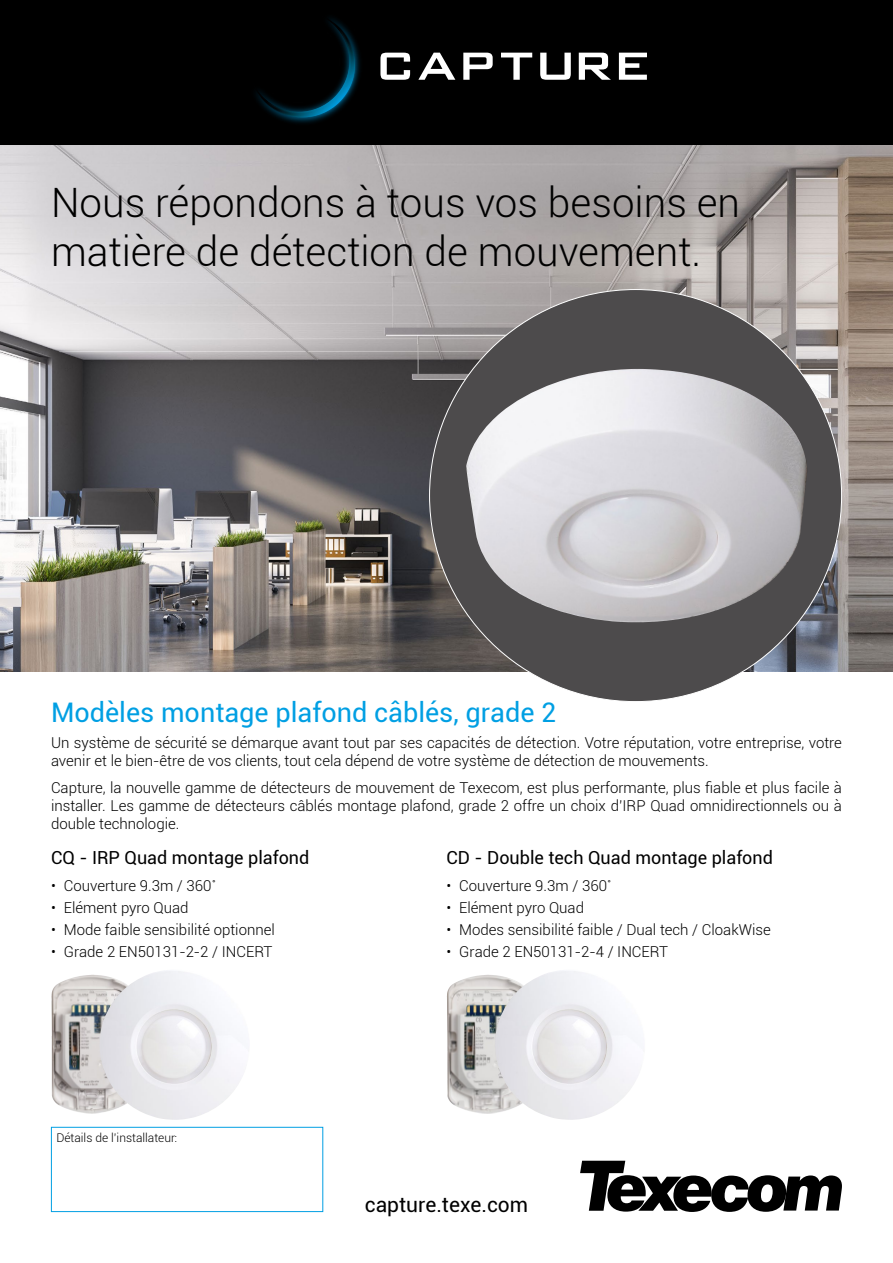
<style>
.page{position:relative;width:893px;height:1263px;background:#fff}
.page>*{position:absolute;margin:0;border:0;box-sizing:border-box;transform-origin:0 0}
.t1{font:300 40.5px/48.6px "Roboto";color:#000}
.t2{font:27px "Roboto";color:#009fe3}
.t3{font:21px "Roboto";color:#000}
.t4{font:18px "Roboto";color:#000}
.t5{font:300 15px/18px "Roboto";color:#000}
.t6{font:300 12px "Roboto";color:#000}
</style>
<div class="page">
<img style="left:0;top:145px;width:893px;height:527px">
<div style="left:430px;top:290px;width:412px;height:412px;background:#4d4b4c;border-radius:50%"></div>
<div style="left:0;top:0;width:893px;height:145px;background:#000"></div>
<img style="left:459px;top:975px;width:28px;height:6px">
<img style="left:494px;top:971px;width:144px;height:149px">
<img style="left:465px;top:369px;width:344px;height:256px">
<img style="left:64px;top:975px;width:27px;height:6px">
<img style="left:98px;top:971px;width:145px;height:149px">
<svg style="left:580px;top:1161px;width:262px;height:51px"></svg>
<svg style="left:380px;top:53px;width:30px;height:27px"></svg>
<svg style="left:418px;top:53px;width:37px;height:27px"></svg>
<svg style="left:463px;top:53px;width:30px;height:27px"></svg>
<svg style="left:501px;top:53px;width:31px;height:27px"></svg>
<svg style="left:540px;top:53px;width:31px;height:27px"></svg>
<svg style="left:579px;top:53px;width:32px;height:27px"></svg>
<svg style="left:619px;top:53px;width:28px;height:27px"></svg>
<img style="left:256px;top:18px;width:104px;height:105px">
<div style="left:51px;top:1127px;width:272px;height:85px;border:1px solid #009fe3"></div>
<p class="t1" style="left:51px;top:177px;width:691px">Nous répondons à tous vos besoins en matière de détection de mouvement.</p>
<p class="t2" style="left:51px;top:693px;width:507px">Modèles montage plafond câblés, grade 2</p>
<p class="t5" style="left:51px;top:734px;width:792px">Un système de sécurité se démarque avant tout par ses capacités de détection. Votre réputation, votre entreprise, votre avenir et le bien-être de vos clients, tout cela dépend de votre système de détection de mouvements.</p>
<p class="t5" style="left:51px;top:778px;width:792px;text-align:justify">Capture, la nouvelle gamme de détecteurs de mouvement de Texecom, est plus performante, plus fiable et plus facile à installer. Les gamme de détecteurs câblés montage plafond, grade 2 offre un choix d’IRP Quad omnidirectionnels ou à double technologie.</p>
<p class="t4" style="left:51px;top:845px;width:260px">CQ - IRP Quad montage plafond</p>
<p class="t5" style="left:51px;top:876px;width:167px">• Couverture 9.3m / 360˚</p>
<p class="t5" style="left:51px;top:898px;width:139px">• Elément pyro Quad</p>
<p class="t5" style="left:51px;top:920px;width:225px">• Mode faible sensibilité optionnel</p>
<p class="t5" style="left:51px;top:942px;width:223px">• Grade 2 EN50131-2-2 / INCERT</p>
<p class="t4" style="left:446px;top:845px;width:328px">CD - Double tech Quad montage plafond</p>
<p class="t5" style="left:446px;top:876px;width:167px">• Couverture 9.3m / 360˚</p>
<p class="t5" style="left:446px;top:898px;width:139px">• Elément pyro Quad</p>
<p class="t5" style="left:446px;top:920px;width:326px">• Modes sensibilité faible / Dual tech / CloakWise</p>
<p class="t5" style="left:446px;top:942px;width:223px">• Grade 2 EN50131-2-4 / INCERT</p>
<p class="t6" style="left:56px;top:1129px;width:122px">Détails de l’installateur:</p>
<p class="t3" style="left:365px;top:1190px;width:165px">capture.texe.com</p>
</div>
